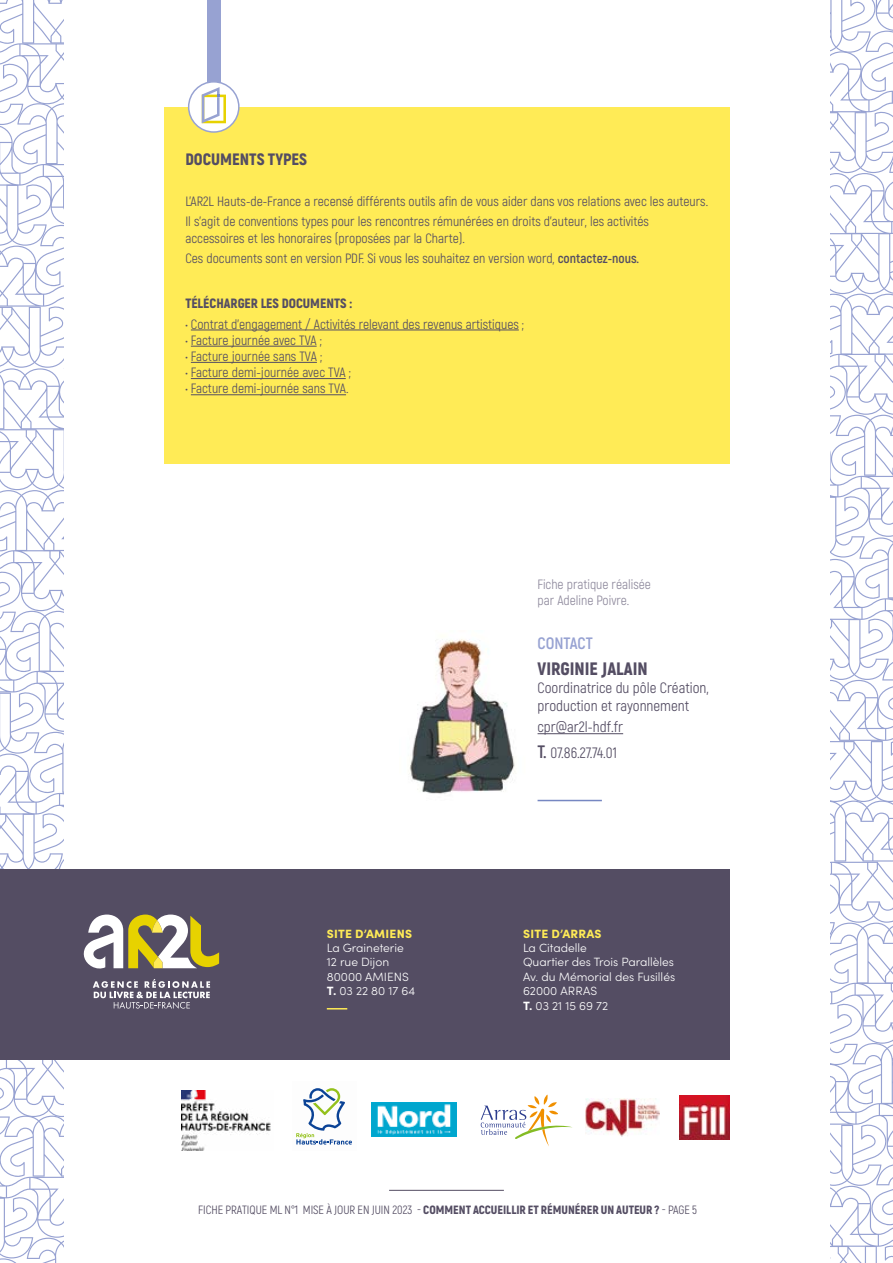
<style>
.page{position:relative;width:893px;height:1263px;background:#fff}
.page>*{position:absolute;margin:0;border:0;box-sizing:border-box;transform-origin:0 0}
.t1{font:900 18px "Akrobat";color:#544d63}
.t2{font:900 16.5px "Akrobat";color:#544d63}
.t3{font:700 16.5px "Akrobat";color:#97a2d2}
.t4{font:15px/18px "Akrobat";color:#544d63}
.t5{font:13.5px/20.4px "Akrobat";color:#544d63}
.t6{font:13.5px/16.2px "Akrobat";color:#8f8a9d}
.t7{font:900 13.5px "Akrobat";color:#544d63}
.t8{font:300 12px/14.4px "Sofia Pro";color:#fff}
.t9{font:12px "Akrobat";color:#544d63}
.t10{font:900 12px "Akrobat";color:#544d63}
.t11{font:900 12px "Sofia Pro";letter-spacing:.02em;color:#ffeb56}
.s1{font-weight:700}
.s2{font-weight:700;font-size:18px}
.s3{font-weight:900}
.s4{font-weight:400}
</style>
<div class="page">
<svg style="left:0;top:0;width:64px;height:1263px"></svg>
<svg style="left:830px;top:0;width:63px;height:1263px"></svg>
<hr style="left:389px;top:1190px;width:115px;height:1px;background:#544d63">
<div style="left:207px;top:0;width:14px;height:107px;background:#97a2d2"></div>
<div style="left:164px;top:107px;width:566px;height:356px;background:#ffeb56"></div>
<hr style="left:191px;top:330px;width:328px;height:1px;background:#544d63">
<hr style="left:191px;top:346px;width:126px;height:1px;background:#544d63">
<hr style="left:191px;top:362px;width:126px;height:1px;background:#544d63">
<hr style="left:191px;top:378px;width:155px;height:1px;background:#544d63">
<hr style="left:191px;top:394px;width:155px;height:1px;background:#544d63">
<svg style="left:189px;top:82px;width:50px;height:50px"></svg>
<svg style="left:202px;top:87px;width:24px;height:36px"></svg>
<div style="left:188px;top:81px;width:52px;height:52px;border:2px solid #97a2d2;border-radius:50%"></div>
<svg style="left:296px;top:1088px;width:56px;height:56px"></svg>
<img style="left:371px;top:1103px;width:86px;height:34px">
<svg style="left:481px;top:1094px;width:91px;height:52px"></svg>
<img style="left:680px;top:1096px;width:49px;height:44px">
<img style="left:585px;top:1099px;width:75px;height:38px">
<img style="left:181px;top:1090px;width:90px;height:60px">
<div style="left:0;top:870px;width:730px;height:190px;background:#544d63"></div>
<svg style="left:83px;top:914px;width:136px;height:55px"></svg>
<svg style="left:93px;top:979px;width:117px;height:30px"></svg>
<svg style="left:327px;top:1008px;width:20px;height:1px"></svg>
<hr style="left:538px;top:733px;width:85px;height:1px;background:#544d63">
<hr style="left:538px;top:800px;width:64px;height:1px;background:#7687c2">
<img style="left:409px;top:639px;width:106px;height:155px">
<p class="t2" style="left:185px;top:148px;width:123px">DOCUMENTS TYPES</p>
<p class="t5" style="left:185px;top:191px;width:524px">L’AR2L Hauts-de-France a recensé différents outils afin de vous aider dans vos relations avec les auteurs.<br>Il s’agit de conventions types pour les rencontres rémunérées en droits d’auteur, les activités</p>
<p class="t5" style="left:185px;top:228px;width:455px">accessoires et les honoraires (proposées par la Charte).<br>Ces documents sont en version PDF. Si vous les souhaitez en version word, <span class="s1">contactez-nous.</span></p>
<p class="t7" style="left:185px;top:295px;width:168px">TÉLÉCHARGER LES DOCUMENTS :</p>
<p class="t5" style="left:185px;top:314px;width:340px">• Contrat d’engagement / Activités relevant des revenus artistiques ;</p>
<p class="t5" style="left:185px;top:330px;width:138px">• Facture journée avec TVA ;</p>
<p class="t5" style="left:185px;top:346px;width:138px">• Facture journée sans TVA ;</p>
<p class="t5" style="left:185px;top:362px;width:167px">• Facture demi-journée avec TVA ;</p>
<p class="t5" style="left:185px;top:378px;width:165px">• Facture demi-journée sans TVA.</p>
<p class="t6" style="left:538px;top:576px;width:115px">Fiche pratique réalisée par Adeline Poivre.</p>
<p class="t11" style="left:327px;top:924px;width:87px">SITE D’AMIENS</p>
<p class="t8" style="left:327px;top:940px;width:90px">La Graineterie<br>12 rue Dijon<br>80000 AMIENS<br><span class="s1">T.</span> 03 22 80 17 64</p>
<p class="t3" style="left:538px;top:633px;width:57px">CONTACT</p>
<h1 class="t1" style="left:538px;top:657px;width:112px">VIRGINIE JALAIN</h1>
<p class="t4" style="left:538px;top:678px;width:173px">Coordinatrice du pôle Création, production et rayonnement</p>
<p class="t4" style="left:538px;top:714px;width:87px;line-height:25.8px">cpr@ar2l-hdf.fr<br><span class="s2">T.</span> 07.86.27.74.01</p>
<p class="t11" style="left:523px;top:924px;width:80px">SITE D’ARRAS</p>
<p class="t8" style="left:523px;top:940px;width:154px">La Citadelle<br>Quartier des Trois Parallèles<br>Av. du Mémorial des Fusillés<br>62000 ARRAS<br><span class="s1">T.</span> 03 21 15 69 72</p>
<p class="t9" style="left:198px;top:1202px;width:6px">fiche</p>
<p class="t9" style="left:226px;top:1202px;width:7px">pratique</p>
<p class="t9" style="left:270px;top:1202px;width:168px">ML n°1 MISE À JOUR EN JUIN 2023 - <span class="s3">COMMENT</span></p>
<p class="t10" style="left:473px;top:1202px;width:31px">ACCUEILLIR</p>
<p class="t10" style="left:528px;top:1202px;width:48px">ETRÉMUNÉRER</p>
<p class="t10" style="left:601px;top:1202px;width:98px">UN AUTEUR ? <span class="s4">- PAGE 5</span></p>
</div>
